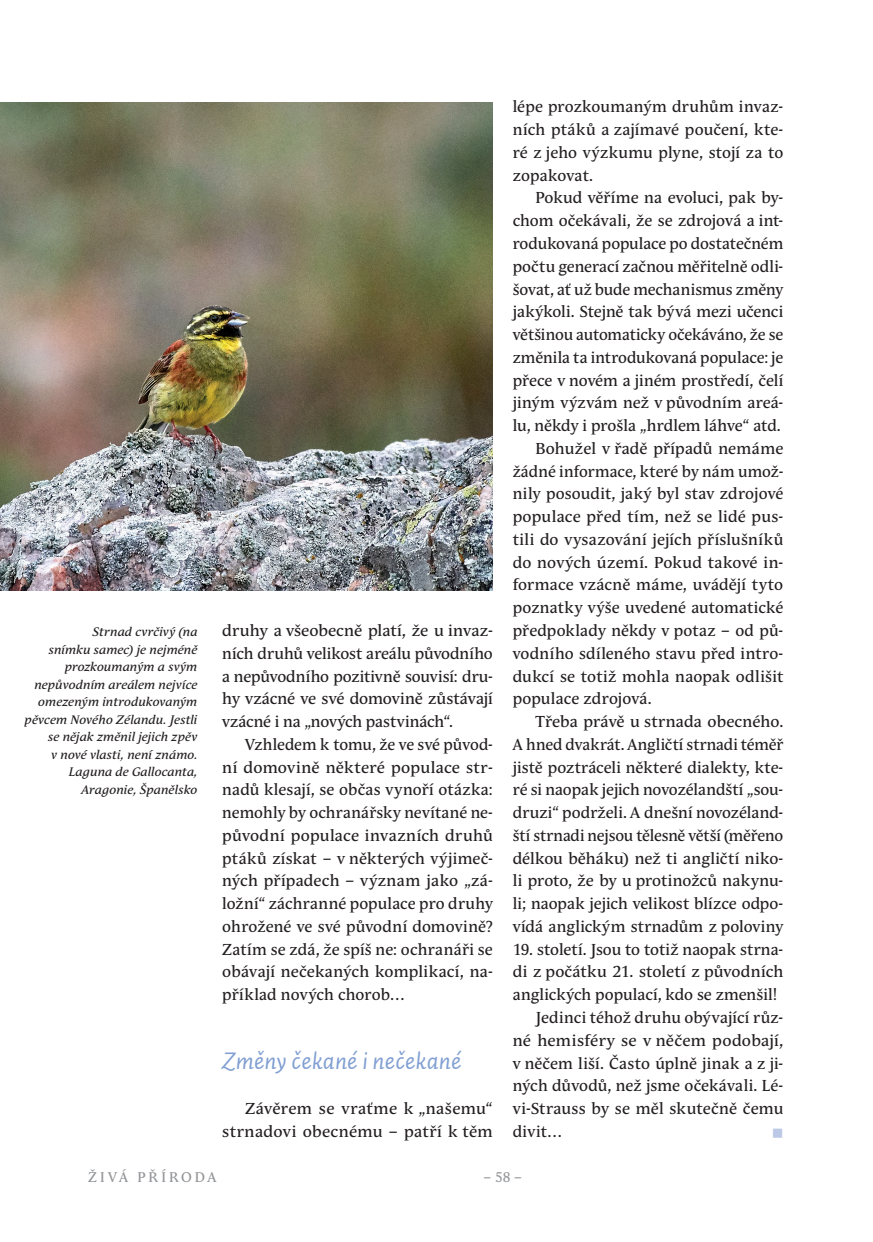
<style>
.page{position:relative;width:873px;height:1242px;background:#fff}
.page>*{position:absolute;margin:0;border:0;box-sizing:border-box;transform-origin:0 0}
.t1{font:24.5px "Auto 2 Italic LF";letter-spacing:.005em;color:#819fd2}
.t2{font:15.75px/22.8px "Andulka Text Pro";letter-spacing:.005em;color:#231f20;text-align:justify}
.t3{font:15.75px "Wingdings";color:#bcc9e6}
.t4{font:14px "Andulka Text Pro";letter-spacing:.195em;color:#939598}
.t5{font:italic 12.25px/17.5px "Andulka Text Pro";letter-spacing:.01em;color:#231f20;text-align:right}
</style>
<div class="page">
<img style="left:0;top:102px;width:492px;height:488px">
<p class="t5" style="left:25px;top:623px;width:174px">Strnad cvrčivý (na<br>snímku samec) je nejméně prozkoumaným a svým nepůvodním areálem nejvíce omezeným introdukovaným pěvcem Nového Zélandu. Jestli se nějak změnil jejich zpěv<br>v nové vlasti, není známo.<br>Laguna de Gallocanta,<br>Aragonie, Španělsko</p>
<p class="t2" style="left:222px;top:619px;width:272px">druhy a všeobecně platí, že u invaz&shy;ních druhů velikost areálu původního a nepůvodního pozitivně souvisí: dru&shy;hy vzácné ve své domovině zůstávají vzácné i na „nových pastvinách“.</p>
<p class="t2" style="left:222px;top:733px;width:272px;text-indent:23px">Vzhledem k tomu, že ve své původ&shy;ní domovině některé populace str&shy;nadů klesají, se občas vynoří otázka: nemohly by ochranářsky nevítané ne&shy;původní populace invazních druhů ptáků získat – v některých výjimeč&shy;ných případech – význam jako „zá&shy;ložní“ záchranné populace pro druhy ohrožené ve své původní domovině?<br>Zatím se zdá, že spíš ne: ochranáři se obávají nečekaných komplikací, na&shy;příklad nových chorob…</p>
<h1 class="t1" style="left:222px;top:1044px;width:240px">Změny čekané i nečekané</h1>
<p class="t2" style="left:222px;top:1097px;width:272px;text-align:right">Závěrem se vraťme k „našemu“ strnadovi obecnému – patří k těm</p>
<p class="t2" style="left:512px;top:96px;width:272px">lépe prozkoumaným druhům invaz&shy;ních ptáků a zajímavé poučení, kte&shy;ré z jeho výzkumu plyne, stojí za to zopakovat.</p>
<p class="t2" style="left:535px;top:187px;width:249px">Pokud věříme na evoluci, pak by-</p>
<p class="t2" style="left:512px;top:209px;width:272px">chom očekávali, že se zdrojová a int-</p>
<p class="t2" style="left:512px;top:232px;width:272px">rodukovaná populace po dostatečném</p>
<p class="t2" style="left:512px;top:255px;width:272px">počtu generací začnou měřitelně odli-</p>
<p class="t2" style="left:512px;top:278px;width:272px">šovat, ať už bude mechanismus změny</p>
<p class="t2" style="left:512px;top:300px;width:272px">jakýkoli. Stejně tak bývá mezi učenci</p>
<p class="t2" style="left:512px;top:323px;width:272px">většinou automaticky očekáváno, že se</p>
<p class="t2" style="left:512px;top:346px;width:272px">změnila ta introdukovaná populace: je</p>
<p class="t2" style="left:512px;top:369px;width:272px">přece v novém a jiném prostředí, čelí</p>
<p class="t2" style="left:512px;top:391px;width:272px">jiným výzvám než v původním areá-</p>
<p class="t2" style="left:512px;top:414px;width:269px">lu, někdy i prošla „hrdlem láhve“ atd.</p>
<p class="t2" style="left:535px;top:437px;width:249px">Bohužel v řadě případů nemáme</p>
<p class="t2" style="left:512px;top:460px;width:272px">žádné informace, které by nám umož-</p>
<p class="t2" style="left:512px;top:482px;width:272px">nily posoudit, jaký byl stav zdrojové</p>
<p class="t2" style="left:512px;top:505px;width:272px">populace před tím, než se lidé pus-</p>
<p class="t2" style="left:512px;top:528px;width:272px">tili do vysazování jejích příslušníků</p>
<p class="t2" style="left:512px;top:551px;width:272px">do nových území. Pokud takové in-</p>
<p class="t2" style="left:512px;top:573px;width:272px">formace vzácně máme, uvádějí tyto</p>
<p class="t2" style="left:512px;top:596px;width:272px">poznatky výše uvedené automatické</p>
<p class="t2" style="left:512px;top:619px;width:272px">předpoklady někdy v potaz – od pů-</p>
<p class="t2" style="left:512px;top:642px;width:272px">vodního sdíleného stavu před intro-</p>
<p class="t2" style="left:512px;top:664px;width:272px">dukcí se totiž mohla naopak odlišit</p>
<p class="t2" style="left:512px;top:687px;width:140px">populace zdrojová.</p>
<p class="t2" style="left:535px;top:710px;width:249px">Třeba právě u strnada obecného.</p>
<p class="t2" style="left:512px;top:733px;width:272px">A hned dvakrát. Angličtí strnadi téměř</p>
<p class="t2" style="left:512px;top:755px;width:272px">jistě poztráceli některé dialekty, kte-</p>
<p class="t2" style="left:512px;top:778px;width:272px">ré si naopak jejich novozélandští „sou-</p>
<p class="t2" style="left:512px;top:801px;width:272px">druzi“ podrželi. A dnešní novozéland-</p>
<p class="t2" style="left:512px;top:824px;width:272px">ští strnadi nejsou tělesně větší (měřeno</p>
<p class="t2" style="left:512px;top:846px;width:272px">délkou běháku) než ti angličtí niko-</p>
<p class="t2" style="left:512px;top:869px;width:272px">li proto, že by u protinožců nakynu-</p>
<p class="t2" style="left:512px;top:892px;width:272px">li; naopak jejich velikost blízce odpo-</p>
<p class="t2" style="left:512px;top:915px;width:272px">vídá anglickým strnadům z poloviny</p>
<p class="t2" style="left:512px;top:937px;width:272px">19. století. Jsou to totiž naopak strna-</p>
<p class="t2" style="left:512px;top:960px;width:272px">di z počátku 21. století z původních</p>
<p class="t2" style="left:512px;top:983px;width:266px">anglických populací, kdo se zmenšil!</p>
<p class="t2" style="left:535px;top:1006px;width:249px">Jedinci téhož druhu obývající růz-</p>
<p class="t2" style="left:512px;top:1028px;width:272px">né hemisféry se v něčem podobají,</p>
<p class="t2" style="left:512px;top:1051px;width:272px">v něčem liší. Často úplně jinak a z ji-</p>
<p class="t2" style="left:512px;top:1074px;width:272px">ných důvodů, než jsme očekávali. Lé-</p>
<p class="t2" style="left:512px;top:1097px;width:272px">vi-Strauss by se měl skutečně čemu</p>
<p class="t2" style="left:512px;top:1119px;width:51px">divit…</p>
<p class="t3" style="left:771px;top:1124px;width:13px">■</p>
<p class="t4" style="left:88px;top:1169px;width:130px">ŽIVÁ PŘÍRODA</p>
<p class="t4" style="left:483px;top:1169px;width:40px">– 58 –</p>
</div>
